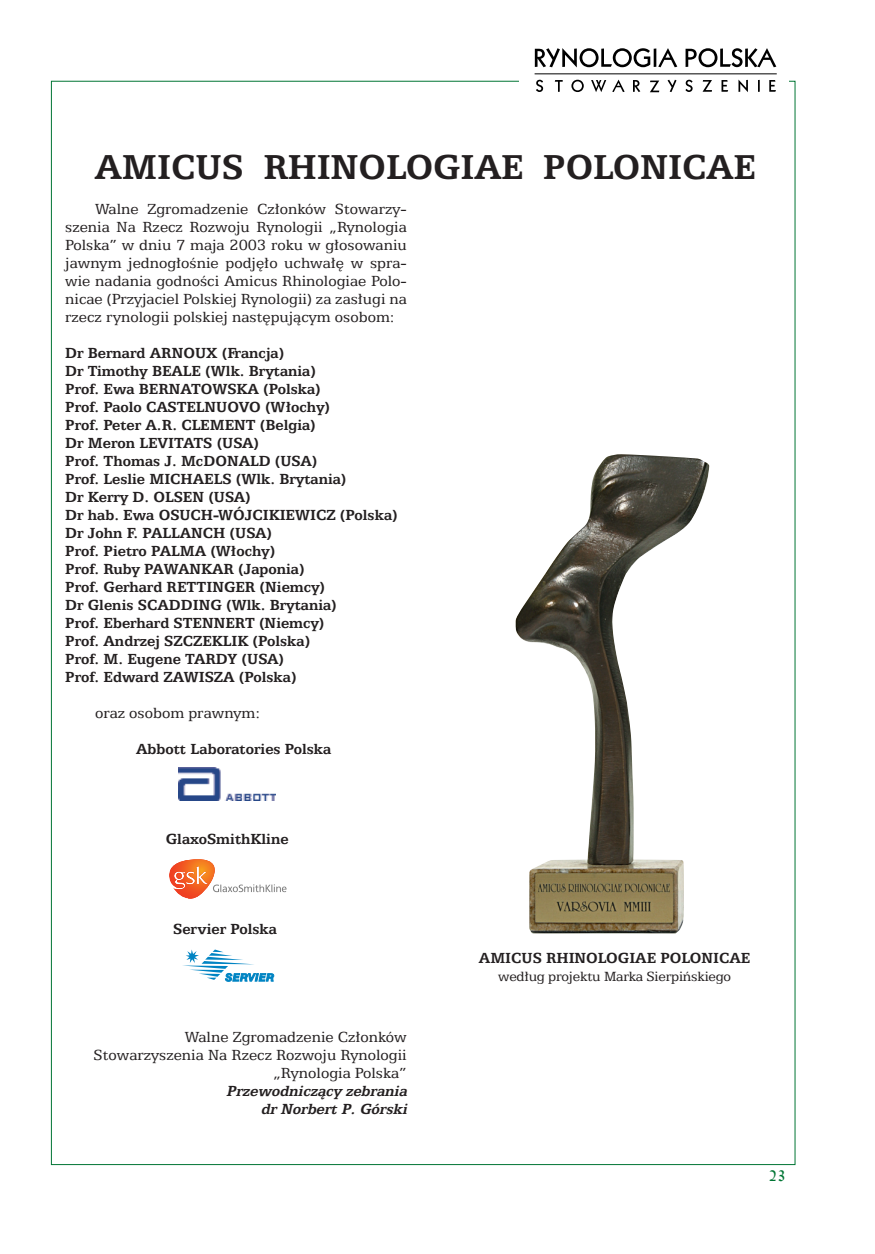
<style>
.page{position:relative;width:875px;height:1254px;background:#fff}
.page>*{position:absolute;margin:0;border:0;box-sizing:border-box;transform-origin:0 0}
.t1{font:700 39px "Egyptian 505 PL";color:#231f20}
.t2{font:700 16.5px/18px "Egyptian 505 PL";color:#231f20}
.t3{font:16.5px/18px "Egyptian 505 PL";color:#231f20;text-align:justify}
.t4{font:italic 700 16.5px/18px "Egyptian 505 PL";color:#231f20;text-align:right}
.t5{font:15px "Egyptian 505 PL";letter-spacing:-.015em;color:#231f20}
.t6{font:15px "Lydian PL";color:#007534}
</style>
<div class="page">
<svg style="left:183px;top:950px;width:91px;height:32px"></svg>
<svg style="left:169px;top:859px;width:117px;height:40px"></svg>
<img style="left:178px;top:767px;width:97px;height:34px">
<img style="left:515px;top:454px;width:194px;height:479px">
<svg style="left:535px;top:48px;width:115px;height:19px"></svg>
<hr style="left:653px;top:48px;width:3px;height:19px;background:#000">
<svg style="left:658px;top:48px;width:19px;height:19px"></svg>
<svg style="left:685px;top:48px;width:91px;height:19px"></svg>
<hr style="left:534px;top:74px;width:242px;height:1px;background:#000">
<svg style="left:536px;top:80px;width:7px;height:12px"></svg>
<svg style="left:554px;top:80px;width:8px;height:12px"></svg>
<svg style="left:571px;top:80px;width:12px;height:12px"></svg>
<svg style="left:591px;top:80px;width:15px;height:12px"></svg>
<svg style="left:612px;top:80px;width:12px;height:12px"></svg>
<svg style="left:633px;top:80px;width:7px;height:12px"></svg>
<svg style="left:650px;top:81px;width:9px;height:11px"></svg>
<svg style="left:667px;top:80px;width:9px;height:12px"></svg>
<svg style="left:685px;top:80px;width:7px;height:12px"></svg>
<svg style="left:702px;top:80px;width:10px;height:12px"></svg>
<svg style="left:721px;top:80px;width:7px;height:12px"></svg>
<svg style="left:738px;top:80px;width:9px;height:12px"></svg>
<svg style="left:758px;top:80px;width:1px;height:12px"></svg>
<svg style="left:769px;top:80px;width:7px;height:12px"></svg>
<h1 class="t1" style="left:95px;top:142px;width:662px">AMICUS RHINOLOGIAE POLONICAE</h1>
<p class="t3" style="left:65px;top:200px;width:343px;text-indent:30px">Walne Zgromadzenie Cz∏onków Stowarzy&shy;szenia Na Rzecz Rozwoju Rynologii „Rynologia Polska” w dniu 7 maja 2003 roku w g∏osowaniu jawnym jednog∏oÊnie podj´∏o uchwa∏´ w spra&shy;wie nadania godnoÊci Amicus Rhinologiae Polo&shy;nicae (Przyjaciel Polskiej Rynologii) za zas∏ugi na rzecz rynologii polskiej nast´pujàcym osobom:</p>
<p class="t2" style="left:65px;top:344px;width:334px">Dr Bernard ARNOUX (Francja)<br>Dr Timothy BEALE (Wlk. Brytania)<br>Prof. Ewa BERNATOWSKA (Polska)<br>Prof. Paolo CASTELNUOVO (W∏ochy)<br>Prof. Peter A.R. CLEMENT (Belgia)<br>Dr Meron LEVITATS (USA)<br>Prof. Thomas J. McDONALD (USA)<br>Prof. Leslie MICHAELS (Wlk. Brytania)<br>Dr Kerry D. OLSEN (USA)<br>Dr hab. Ewa OSUCH-WÓJCIKIEWICZ (Polska)<br>Dr John F. PALLANCH (USA)<br>Prof. Pietro PALMA (W∏ochy)<br>Prof. Ruby PAWANKAR (Japonia)<br>Prof. Gerhard RETTINGER (Niemcy)<br>Dr Glenis SCADDING (Wlk. Brytania)<br>Prof. Eberhard STENNERT (Niemcy)<br>Prof. Andrzej SZCZEKLIK (Polska)<br>Prof. M. Eugene TARDY (USA)<br>Prof. Edward ZAWISZA (Polska)</p>
<p class="t3" style="left:95px;top:704px;width:167px">oraz osobom prawnym:</p>
<p class="t2" style="left:136px;top:740px;width:197px">Abbott Laboratories Polska</p>
<p class="t2" style="left:166px;top:830px;width:124px">GlaxoSmithKline</p>
<p class="t2" style="left:173px;top:920px;width:105px">Servier Polska</p>
<p class="t3" style="left:94px;top:1028px;width:314px;text-align:right">Walne Zgromadzenie Cz∏onków<br>Stowarzyszenia Na Rzecz Rozwoju Rynologii „Rynologia Polska”</p>
<p class="t4" style="left:226px;top:1082px;width:185px">Przewodniczàcy zebrania dr Norbert P. Górski</p>
<p class="t2" style="left:479px;top:948px;width:273px">AMICUS RHINOLOGIAE POLONICAE</p>
<p class="t5" style="left:498px;top:967px;width:234px">wed∏ug projektu Marka Sierpiƒskiego</p>
<p class="t6" style="left:769px;top:1171px;width:18px">23</p>
</div>
